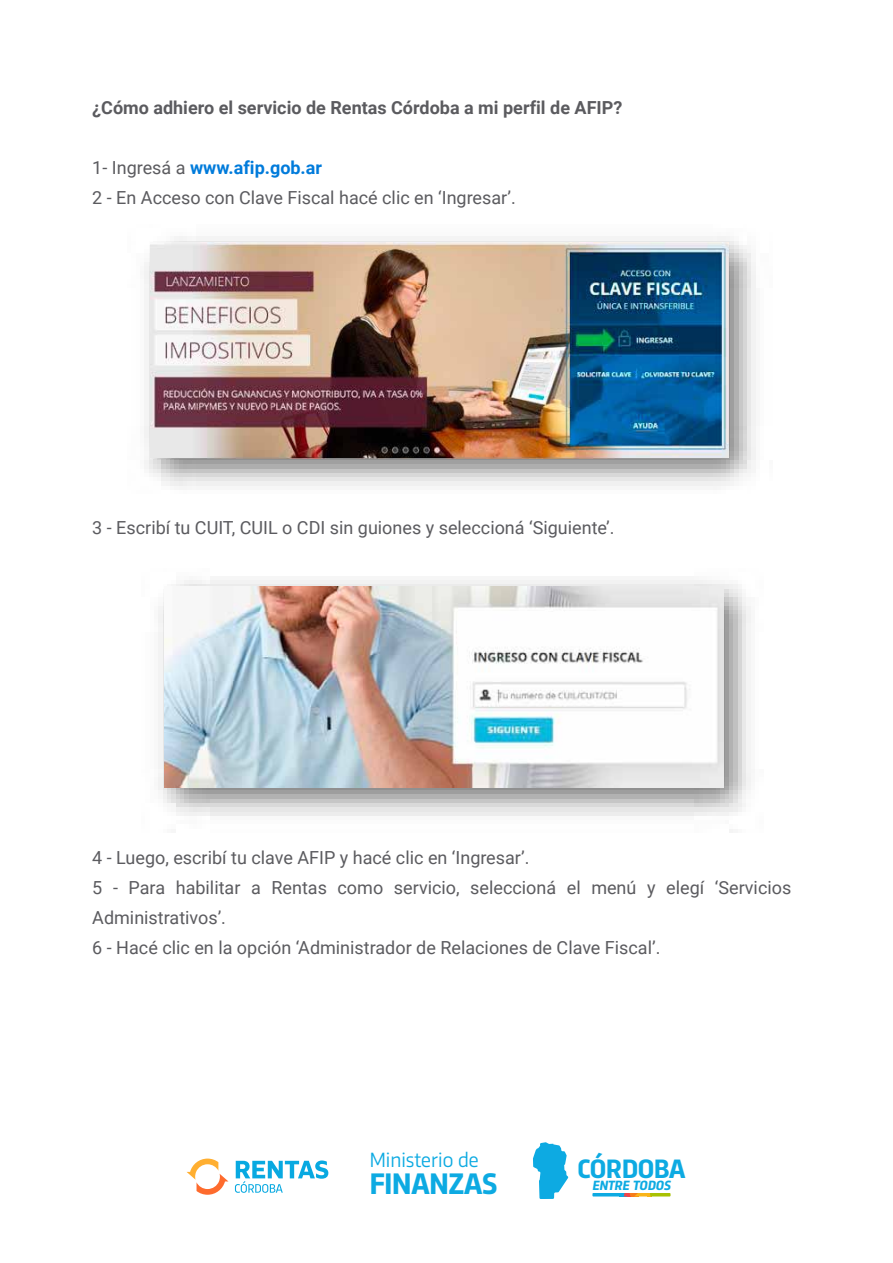
<style>
.page{position:relative;width:893px;height:1263px;background:#fff}
.page>*{position:absolute;margin:0;border:0;box-sizing:border-box;transform-origin:0 0}
.t1{font:700 31.2px "Trasandina";letter-spacing:-.025em;color:#0daae2}
.t2{font:700 27.9px "Trasandina";letter-spacing:-.025em;color:#0daae2}
.t3{font:21.6px "Trasandina";letter-spacing:-.025em;color:#0daae2}
.t4{font:18px/30px "Roboto";color:#5b5b5f}
.t5{font:700 18px "Roboto";color:#5b5b5f}
.t6{font:italic 700 14.1px "Trasandina";letter-spacing:.005em;color:#0daae2}
.s1{font-weight:700;color:#007bdb}
</style>
<div class="page">
<img style="left:144px;top:236px;width:612px;height:250px">
<img style="left:150px;top:242px;width:579px;height:216px">
<img style="left:158px;top:580px;width:593px;height:252px">
<img style="left:164px;top:587px;width:559px;height:201px">
<svg style="left:533px;top:1142px;width:35px;height:57px"></svg>
<svg style="left:592px;top:1193px;width:78px;height:3px"></svg>
<svg style="left:187px;top:1158px;width:41px;height:37px"></svg>
<svg style="left:235px;top:1160px;width:93px;height:33px"></svg>
<p class="t5" style="left:92px;top:95px;width:532px">¿Cómo adhiero el servicio de Rentas Córdoba a mi perfil de AFIP?</p>
<p class="t4" style="left:92px;top:152px;width:425px">1- Ingresá a <span class="s1">www.afip.gob.ar<br></span>2 - En Acceso con Clave Fiscal hacé clic en ‘Ingresar’.</p>
<p class="t4" style="left:92px;top:512px;width:524px">3 - Escribí tu CUIT, CUIL o CDI sin guiones y seleccioná ‘Siguiente’.</p>
<p class="t4" style="left:92px;top:842px;width:700px">4 - Luego, escribí tu clave AFIP y hacé clic en ‘Ingresar’.<br>5 - Para habilitar a Rentas como servicio, seleccioná el menú y elegí ‘Servicios Administrativos’.<br>6 - Hacé clic en la opción ‘Administrador de Relaciones de Clave Fiscal’.</p>
<p class="t3" style="left:369px;top:1143px;width:111px">Ministerio de</p>
<h2 class="t2" style="left:577px;top:1148px;width:110px">CÓRDOBA</h2>
<h1 class="t1" style="left:369px;top:1160px;width:130px">FINANZAS</h1>
<p class="t6" style="left:592px;top:1175px;width:80px">ENTRE TODOS</p>
</div>
